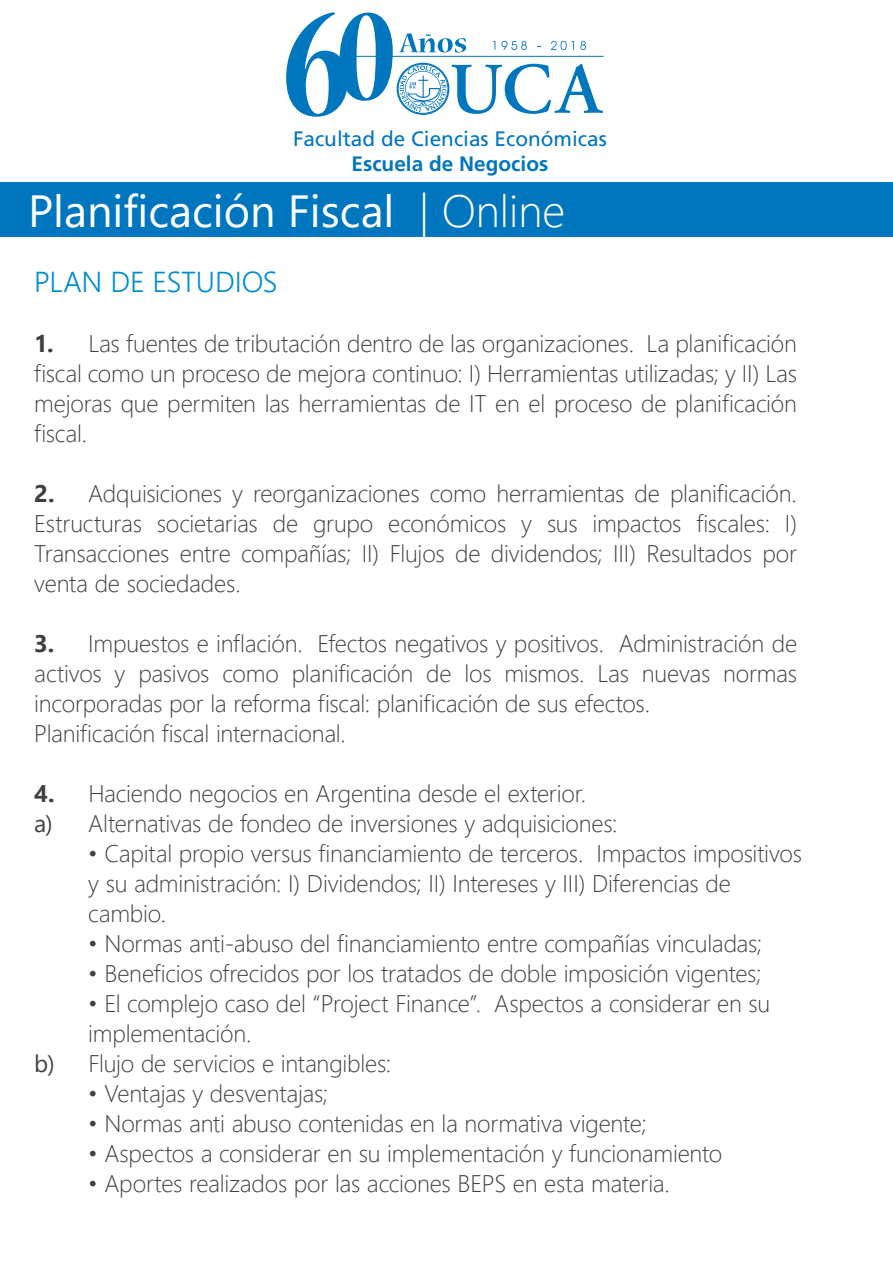
<style>
.page{position:relative;width:893px;height:1263px;background:#fff}
.page>*{position:absolute;margin:0;border:0;box-sizing:border-box;transform-origin:0 0}
.t1{font:45px "Segoe UI";color:#fff}
.t2{font:300 28.8px "Segoe UI";letter-spacing:-.005em;color:#008ed3}
.t3{font:300 24px/30px "Segoe UI";letter-spacing:-.01em;color:#404041;text-align:justify}
.t4{font:300 24px/30px "Segoe UI";letter-spacing:-.01em;color:#414042}
.t5{font:20.85px "Frutiger";color:#0076bf}
.t6{font:700 20.85px "Frutiger";color:#0076bf}
.s1{font-weight:300}
.s2{font-weight:700}
.s3{font-weight:400}
</style>
<div class="page">
<svg style="left:286px;top:12px;width:317px;height:105px"></svg>
<div style="left:0;top:182px;width:893px;height:54px;background:#0076bf"></div>
<p class="t5" style="left:293px;top:126px;width:315px">Facultad de Ciencias Económicas</p>
<p class="t6" style="left:351px;top:151px;width:198px">Escuela de Negocios</p>
<h1 class="t1" style="left:28px;top:174px;width:539px">Planificación Fiscal <span class="s1">| Online</span></h1>
<p class="t2" style="left:34px;top:259px;width:245px">PLAN DE ESTUDIOS</p>
<p class="t3" style="left:34px;top:328px;width:764px"><span class="s2">1.</span> Las fuentes de tributación dentro de las organizaciones. La planificación fiscal como un proceso de mejora continuo: I) Herramientas utilizadas; y II) Las mejoras que permiten las herramientas de IT en el proceso de planificación fiscal.</p>
<p class="t3" style="left:34px;top:478px;width:764px"><span class="s2">2.</span> Adquisiciones y reorganizaciones como herramientas de planificación.<br>Estructuras societarias de grupo económicos y sus impactos fiscales: I)<br>Transacciones entre compañías; II) Flujos de dividendos; III) Resultados por venta de sociedades.</p>
<p class="t3" style="left:34px;top:628px;width:764px;text-align:left"><span class="s2">3.</span> Impuestos e inflación. Efectos negativos y positivos. Administración de activos y pasivos como planificación de los mismos. Las nuevas normas incorporadas por la reforma fiscal: planificación de sus efectos.<br>Planificación fiscal internacional.</p>
<p class="t4" style="left:34px;top:778px;width:585px"><span class="s2">4.</span> Haciendo negocios en Argentina desde el exterior.<br><span class="s3">a)</span> Alternativas de fondeo de inversiones y adquisiciones:</p>
<p class="t4" style="left:88px;top:838px;width:715px">• Capital propio versus financiamiento de terceros. Impactos impositivos y su administración: I) Dividendos; II) Intereses y III) Diferencias de cambio.</p>
<p class="t4" style="left:88px;top:928px;width:675px">• Normas anti-abuso del financiamiento entre compañías vinculadas;</p>
<p class="t4" style="left:88px;top:958px;width:674px">• Beneficios ofrecidos por los tratados de doble imposición vigentes;</p>
<p class="t4" style="left:88px;top:988px;width:683px">• El complejo caso del “Project Finance”. Aspectos a considerar en su</p>
<p class="t4" style="left:88px;top:1018px;width:165px">implementación.</p>
<p class="t4" style="left:34px;top:1048px;width:358px"><span class="s3">b)</span> Flujo de servicios e intangibles:</p>
<p class="t4" style="left:88px;top:1078px;width:241px">• Ventajas y desventajas;</p>
<p class="t4" style="left:88px;top:1108px;width:560px">• Normas anti abuso contenidas en la normativa vigente;</p>
<p class="t4" style="left:88px;top:1138px;width:635px">• Aspectos a considerar en su implementación y funcionamiento</p>
<p class="t4" style="left:88px;top:1168px;width:583px">• Aportes realizados por las acciones BEPS en esta materia.</p>
</div>
